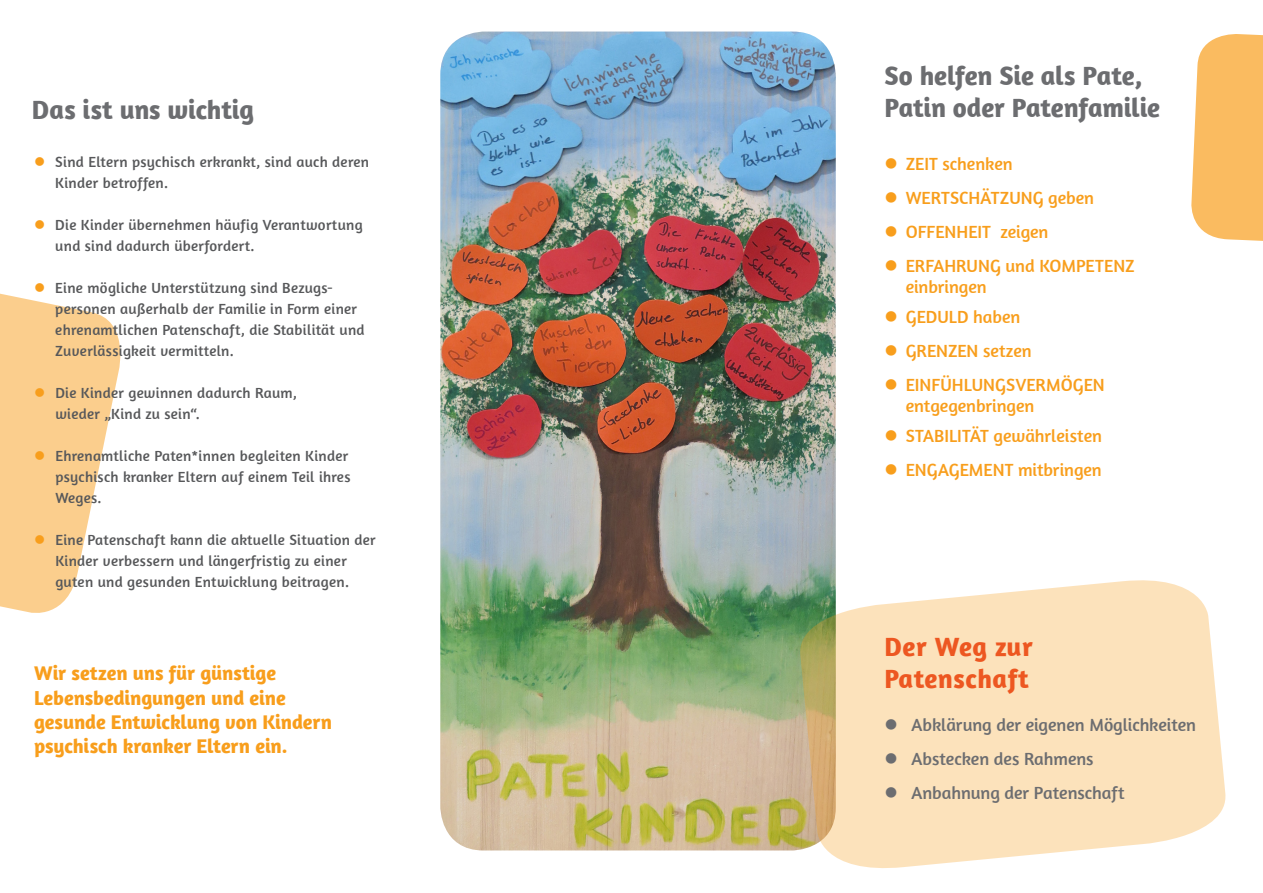
<style>
.page{position:relative;width:1263px;height:893px;background:#fff}
.page>*{position:absolute;margin:0;border:0;box-sizing:border-box;transform-origin:0 0}
.t1{font:700 27px/32.4px "Amaranth";letter-spacing:-.005em;color:#6c6d70}
.t2{font:700 27px/32.4px "Amaranth";letter-spacing:.02em;color:#ed5721}
.t3{font:700 20.25px/24.3px "Amaranth";letter-spacing:-.005em;color:#f89e1c}
.t4{font:18px/34px "Amaranth";letter-spacing:-.005em;color:#f89e1c}
.t5{font:18px/34px "Amaranth";letter-spacing:-.005em;color:#6c6d70}
.t6{font:15px/21px "Amaranth";letter-spacing:.02em;color:#57585a}
</style>
<div class="page">
<img style="left:440px;top:32px;width:396px;height:818px">
<svg style="left:1191px;top:34px;width:72px;height:207px;background:#fac170"></svg>
<svg style="left:796px;top:573px;width:430px;height:295px;background:#f5e0bd"></svg>
<svg style="left:0;top:293px;width:121px;height:320px"></svg>
<svg style="left:886px;top:719px;width:10px;height:11px"></svg>
<svg style="left:886px;top:754px;width:10px;height:10px"></svg>
<svg style="left:886px;top:788px;width:10px;height:10px"></svg>
<h1 class="t1" style="left:32px;top:93px;width:224px">Das ist uns wichtig</h1>
<p class="t6" style="left:55px;top:151px;width:315px">Sind Eltern psychisch erkrankt, sind auch deren<br>Kinder betroffen.</p>
<p class="t6" style="left:55px;top:214px;width:309px">Die Kinder übernehmen häufig Verantwortung und sind dadurch überfordert.</p>
<p class="t6" style="left:55px;top:277px;width:311px">Eine mögliche Unterstützung sind Bezugs&shy;personen außerhalb der Familie in Form einer ehrenamtlichen Patenschaft, die Stabilität und Zuverlässigkeit vermitteln.</p>
<p class="t6" style="left:55px;top:382px;width:243px">Die Kinder gewinnen dadurch Raum, wieder „Kind zu sein“.</p>
<p class="t6" style="left:55px;top:445px;width:297px">Ehrenamtliche Paten*innen begleiten Kinder psychisch kranker Eltern auf einem Teil ihres<br>Weges.</p>
<p class="t6" style="left:55px;top:529px;width:322px">Eine Patenschaft kann die aktuelle Situation der<br>Kinder verbessern und längerfristig zu einer guten und gesunden Entwicklung beitragen.</p>
<h2 class="t3" style="left:34px;top:661px;width:300px">Wir setzen uns für günstige<br>Lebensbedingungen und eine gesunde Entwicklung von Kindern psychisch kranker Eltern ein.</h2>
<h1 class="t1" style="left:884px;top:59px;width:277px">So helfen Sie als Pate,<br>Patin oder Patenfamilie</h1>
<p class="t4" style="left:906px;top:147px;width:230px">ZEIT schenken<br>WERTSCHÄTZUNG geben<br>OFFENHEIT zeigen<br>ERFAHRUNG und KOMPETENZ</p>
<p class="t4" style="left:906px;top:272px;width:116px;line-height:30px">einbringen<br>GEDULD haben</p>
<p class="t4" style="left:906px;top:334px;width:201px">GRENZEN setzen<br>EINFÜHLUNGSVERMÖGEN</p>
<p class="t4" style="left:906px;top:391px;width:198px;line-height:30px">entgegenbringen<br>STABILITÄT gewährleisten</p>
<p class="t4" style="left:906px;top:453px;width:198px">ENGAGEMENT mitbringen</p>
<h1 class="t2" style="left:884px;top:629px;width:150px">Der Weg zur<br>Patenschaft</h1>
<p class="t5" style="left:911px;top:708px;width:286px">Abklärung der eigenen Möglichkeiten<br>Abstecken des Rahmens<br>Anbahnung der Patenschaft</p>
</div>
